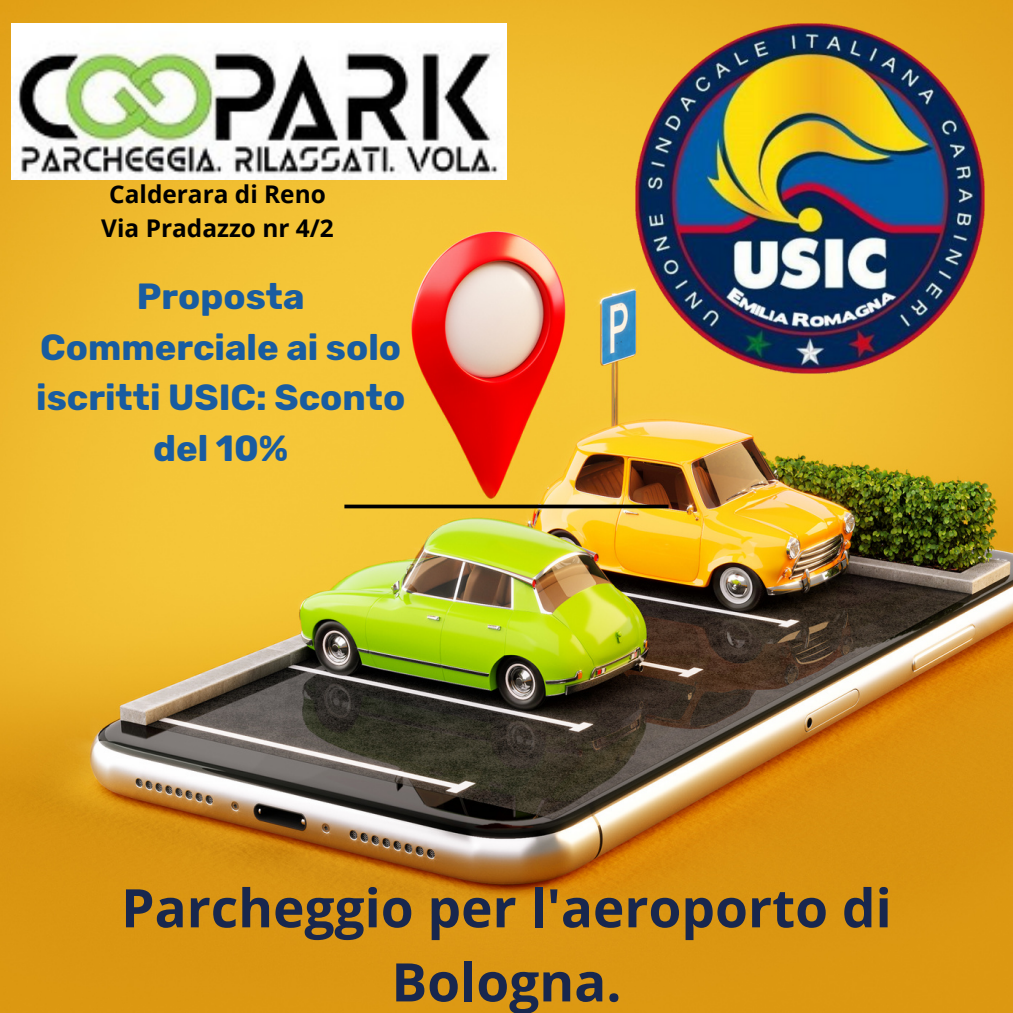
<style>
.page{position:relative;width:1013px;height:1013px;background:#fff}
.page>*{position:absolute;margin:0;border:0;box-sizing:border-box;transform-origin:0 0}
.t1{font:700 53.12px/74px "Open Sans";color:#18274e;text-align:center}
.t2{font:700 36.25px/50.6px "Rubik";color:#195ca0;text-align:center}
.t3{font:700 24.38px "Open Sans";color:#000}
</style>
<div class="page">
<img style="left:0;top:0;width:1012px;height:1012px">
<img style="left:11px;top:23px;width:495px;height:157px">
<img style="left:635px;top:23px;width:349px;height:350px">
<svg style="left:344px;top:504px;width:324px;height:4px"></svg>
<h2 class="t3" style="left:109px;top:177px;width:218px">Calderara di Reno</h2>
<p class="t3" style="left:101px;top:211px;width:234px">Via Pradazzo nr 4/2</p>
<p class="t2" style="left:36px;top:271px;width:370px">Proposta<br>Commerciale ai solo iscritti USIC: Sconto del 10%</p>
<h1 class="t1" style="left:121px;top:869px;width:772px">Parcheggio per l'aeroporto di<br>Bologna.</h1>
</div>
